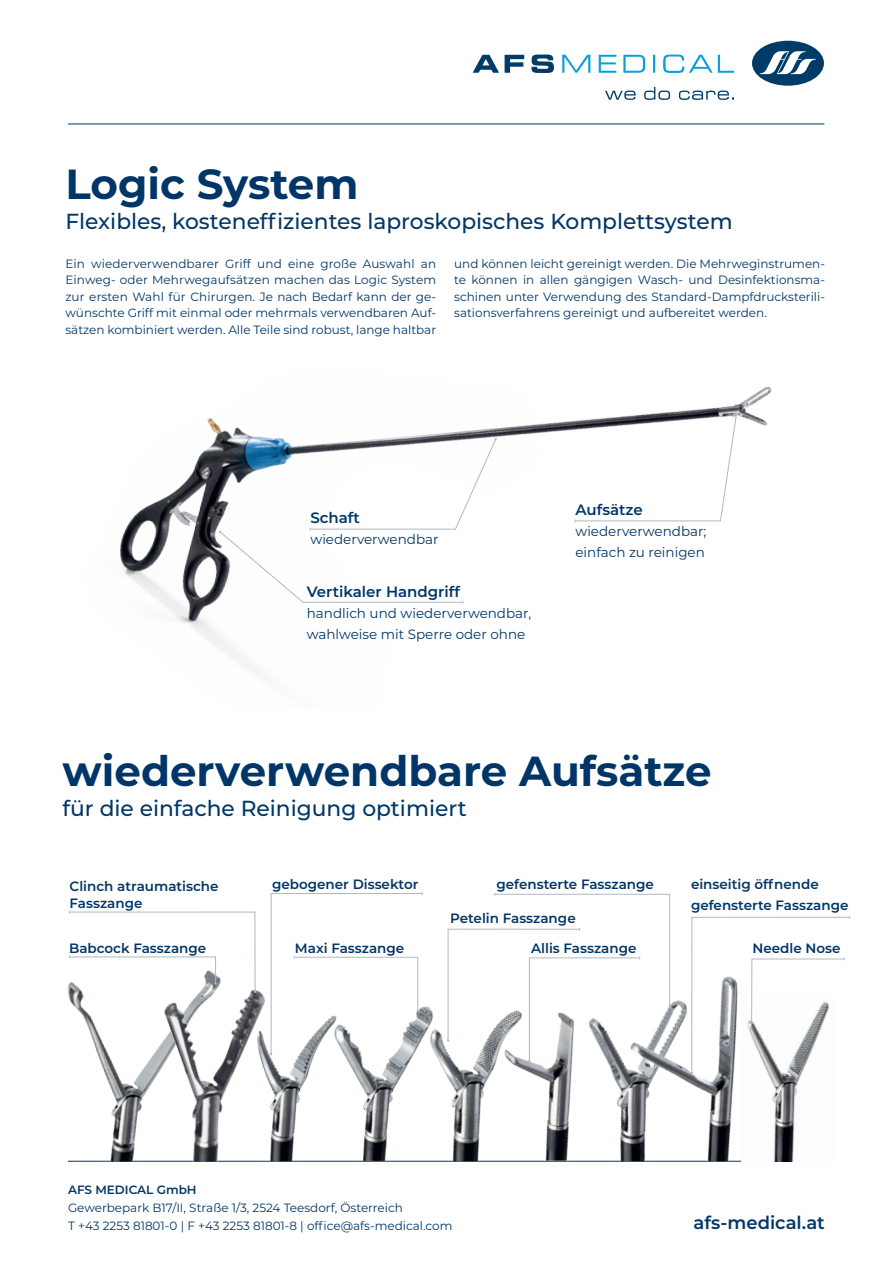
<style>
.page{position:relative;width:893px;height:1263px;background:#fff}
.page>*{position:absolute;margin:0;border:0;box-sizing:border-box;transform-origin:0 0}
.t1{font:700 42px "Montserrat";color:#003667}
.t2{font:500 21.75px "Montserrat";color:#003667}
.t3{font:600 18px "Montserrat";color:#003667}
.t4{font:600 15px "Montserrat";color:#003667}
.t5{font:600 13.5px/21px "Montserrat";color:#003667}
.t6{font:13.5px/21px "Montserrat";color:#003667}
.t7{font:12px/16.5px "Montserrat";color:#003667;text-align:justify}
.t8{font:600 12px "Montserrat";color:#003667}
</style>
<div class="page">
<div style="left:752px;top:41px;width:72px;height:45px;background:#003c67;border-radius:50%"></div>
<svg style="left:605px;top:87px;width:129px;height:13px"></svg>
<svg style="left:562px;top:55px;width:172px;height:18px"></svg>
<svg style="left:760px;top:51px;width:56px;height:23px"></svg>
<svg style="left:473px;top:55px;width:81px;height:18px"></svg>
<hr style="left:68px;top:124px;width:756px;height:1px;background:#003667">
<hr style="left:68px;top:1161px;width:756px;height:1px;background:#003667">
<img style="left:119px;top:386px;width:653px;height:284px">
<img style="left:272px;top:1055px;width:33px;height:106px">
<img style="left:573px;top:1062px;width:43px;height:99px">
<img style="left:305px;top:1055px;width:110px;height:106px">
<img style="left:67px;top:984px;width:91px;height:177px">
<img style="left:532px;top:1062px;width:73px;height:98px">
<img style="left:415px;top:1006px;width:117px;height:155px">
<img style="left:616px;top:1000px;width:125px;height:161px">
<img style="left:158px;top:990px;width:114px;height:171px">
<img style="left:768px;top:1074px;width:34px;height:87px">
<svg style="left:270px;top:892px;width:153px;height:163px"></svg>
<svg style="left:447px;top:893px;width:224px;height:169px"></svg>
<svg style="left:219px;top:438px;width:278px;height:166px"></svg>
<svg style="left:574px;top:413px;width:164px;height:109px"></svg>
<svg style="left:69px;top:911px;width:187px;height:82px"></svg>
<svg style="left:691px;top:916px;width:159px;height:158px"></svg>
<h1 class="t1" style="left:65px;top:154px;width:295px">Logic System</h1>
<h2 class="t2" style="left:65px;top:206px;width:669px">Flexibles, kosteneffizientes laproskopisches Komplettsystem</h2>
<p class="t7" style="left:65px;top:255px;width:372px">Ein wiederverwendbarer Griff und eine große Auswahl an Einweg- oder Mehrwegaufsätzen machen das Logic System zur ersten Wahl für Chirurgen. Je nach Bedarf kann der ge&shy;wünschte Griff mit einmal oder mehrmals verwendbaren Auf&shy;sätzen kombiniert werden. Alle Teile sind robust, lange haltbar</p>
<p class="t7" style="left:454px;top:255px;width:372px">und können leicht gereinigt werden. Die Mehrweginstrumen&shy;te können in allen gängigen Wasch- und Desinfektionsma&shy;schinen unter Verwendung des Standard-Dampfdrucksterili&shy;sationsverfahrens gereinigt und aufbereitet werden.</p>
<p class="t4" style="left:310px;top:507px;width:51px">Schaft</p>
<p class="t6" style="left:310px;top:529px;width:130px">wiederverwendbar</p>
<p class="t4" style="left:307px;top:581px;width:155px">Vertikaler Handgriff</p>
<p class="t6" style="left:307px;top:602px;width:226px">handlich und wiederverwendbar, wahlweise mit Sperre oder ohne</p>
<p class="t4" style="left:575px;top:499px;width:69px">Aufsätze</p>
<p class="t6" style="left:575px;top:520px;width:132px">wiederverwendbar; einfach zu reinigen</p>
<h1 class="t1" style="left:63px;top:740px;width:651px">wiederverwendbare Aufsätze</h1>
<h2 class="t2" style="left:63px;top:793px;width:406px">für die einfache Reinigung optimiert</h2>
<p class="t5" style="left:70px;top:877px;width:151px;line-height:16.5px">Clinch atraumatische<br>Fasszange</p>
<p class="t5" style="left:272px;top:873px;width:148px">gebogener Dissektor</p>
<p class="t5" style="left:496px;top:873px;width:159px">gefensterte Fasszange</p>
<p class="t5" style="left:450px;top:907px;width:127px">Petelin Fasszange</p>
<p class="t5" style="left:691px;top:873px;width:159px">einseitig öffnende gefensterte Fasszange</p>
<p class="t5" style="left:69px;top:937px;width:139px">Babcock Fasszange</p>
<p class="t5" style="left:295px;top:937px;width:111px">Maxi Fasszange</p>
<p class="t5" style="left:531px;top:937px;width:107px">Allis Fasszange</p>
<p class="t5" style="left:752px;top:937px;width:90px">Needle Nose</p>
<p class="t8" style="left:68px;top:1181px;width:130px">AFS MEDICAL GmbH</p>
<p class="t7" style="left:68px;top:1199px;width:386px;line-height:18px">Gewerbepark B17/II, Straße 1/3, 2524 Teesdorf, Österreich<br>T +43 2253 81801-0 | F +43 2253 81801-8 | office@afs-medical.com</p>
<h3 class="t3" style="left:694px;top:1210px;width:133px">afs-medical.at</h3>
</div>
